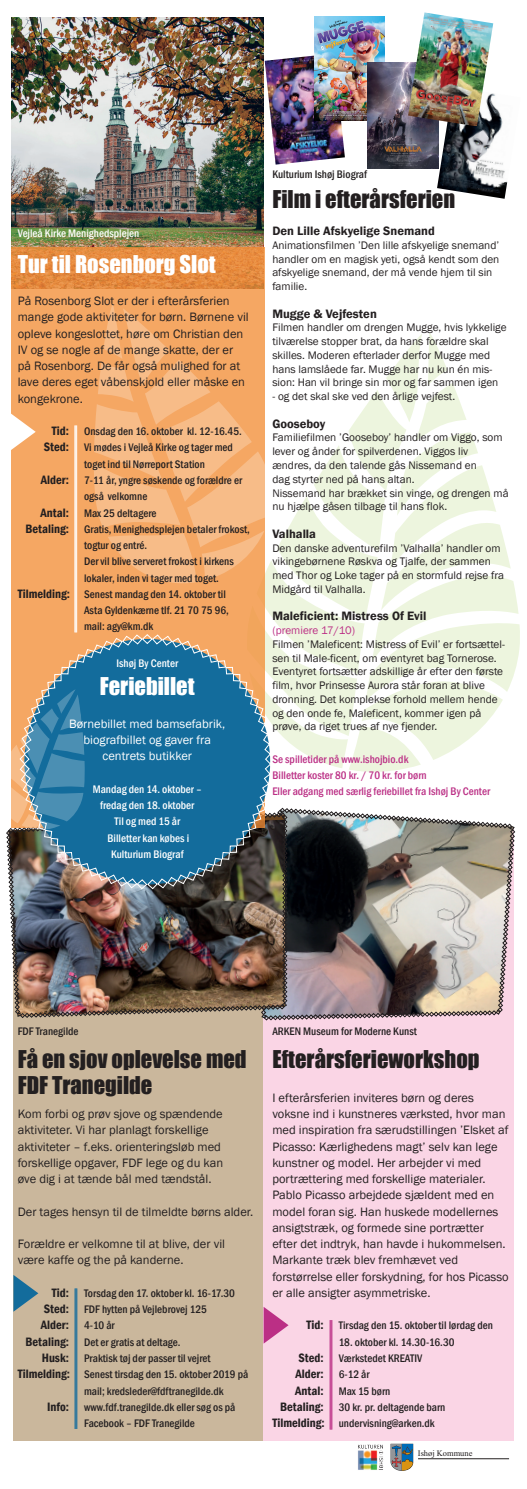
<style>
.page{position:relative;width:527px;height:1489px;background:#fff}
.page>*{position:absolute;margin:0;border:0;box-sizing:border-box;transform-origin:0 0}
.t1{font:22.5px/26.2px "Impact";color:#231f20}
.t2{font:22.5px "Impact";color:#fff}
.t3{font:12.5px/16.2px "Franklin Gothic";color:#231f20}
.t4{font:600 12.5px "Franklin Gothic";color:#231f20}
.t5{font:12.5px/16.2px "Franklin Gothic";color:#fff;text-align:center}
.t6{font:600 condensed 12.5px "Franklin Gothic";color:#231f20}
.t7{font:11.25px/13.8px "Franklin Gothic";color:#231f20}
.t8{font:500 condensed 11.25px/16.2px "Franklin Gothic";color:#231f20}
.t9{font:500 condensed 11.25px/16.2px "Franklin Gothic";color:#fff;text-align:center}
.t10{font:500 condensed 11.25px/16.2px "Franklin Gothic";color:#bb2f85}
.t11{font:11.25px "Franklin Gothic";color:#bb2f85}
.t12{font:8.38px "Times New Roman";color:#231f20}
.s1{font-weight:600;font-size:12.5px}
.s2{font-weight:500;font-size:11.25px}
</style>
<div class="page">
<div style="left:13px;top:890px;width:250px;height:549px;background:#cab79c"></div>
<svg style="left:13px;top:1275px;width:25px;height:36px"></svg>
<hr style="left:76px;top:1288px;width:1px;height:140px;background:#136c9c">
<hr style="left:75px;top:1288px;width:1px;height:140px;background:#136c9c">
<div style="left:263px;top:827px;width:250px;height:612px;background:#fad5e5"></div>
<hr style="left:417px;top:1458px;width:91px;height:1px;background:#231f20">
<svg style="left:390px;top:1443px;width:23px;height:27px"></svg>
<img style="left:358px;top:1444px;width:25px;height:26px">
<svg style="left:263px;top:1307px;width:26px;height:36px"></svg>
<hr style="left:331px;top:1319px;width:1px;height:110px;background:#bb2f85">
<hr style="left:330px;top:1319px;width:1px;height:110px;background:#bb2f85">
<hr style="left:329px;top:1319px;width:1px;height:110px;background:#bb2f85">
<img style="left:436px;top:93px;width:72px;height:106px">
<img style="left:12px;top:18px;width:251px;height:229px">
<img style="left:264px;top:55px;width:80px;height:110px">
<img style="left:314px;top:16px;width:70px;height:105px">
<img style="left:367px;top:63px;width:71px;height:105px">
<img style="left:407px;top:12px;width:85px;height:114px">
<svg style="left:11px;top:247px;width:253px;height:56px;background:#e89147"></svg>
<img style="left:6px;top:303px;width:513px;height:717px">
<p class="t9" style="left:18px;top:225px;width:123px">Vejleå Kirke Menighedsplejen</p>
<h1 class="t2" style="left:18px;top:246px;width:199px">Tur til Rosenborg Slot</h1>
<p class="t3" style="left:18px;top:293px;width:232px">På Rosenborg Slot er der i efterårsferien mange gode aktiviteter for børn. Børnene vil opleve kongeslottet, høre om Christian den IV og se nogle af de mange skatte, der er på Rosenborg. De får også mulighed for at lave deres eget våbenskjold eller måske en kongekrone.</p>
<p class="t8" style="left:52px;top:423px;width:191px"><span class="s1">Tid:</span> Onsdag den 16. oktober kl. 12-16.45.</p>
<p class="t8" style="left:44px;top:439px;width:190px"><span class="s1">Sted:</span> Vi mødes i Vejleå Kirke og tager med</p>
<p class="t8" style="left:84px;top:456px;width:122px">toget ind til Nørreport Station</p>
<p class="t8" style="left:41px;top:472px;width:202px"><span class="s1">Alder:</span> 7-11 år, yngre søskende og forældre er</p>
<p class="t8" style="left:84px;top:488px;width:65px">også velkomne</p>
<p class="t8" style="left:41px;top:504px;width:117px"><span class="s1">Antal:</span> Max 25 deltagere</p>
<p class="t8" style="left:25px;top:521px;width:226px"><span class="s1">Betaling:</span> Gratis, Menighedsplejen betaler frokost,</p>
<p class="t8" style="left:84px;top:537px;width:64px">togtur og entré.</p>
<p class="t8" style="left:84px;top:553px;width:151px">Der vil blive serveret frokost i kirkens</p>
<p class="t8" style="left:84px;top:569px;width:136px">lokaler, inden vi tager med toget.</p>
<p class="t8" style="left:18px;top:586px;width:209px"><span class="s1">Tilmelding:</span> Senest mandag den 14. oktober til</p>
<p class="t8" style="left:84px;top:602px;width:146px">Asta Gyldenkærne tlf. 21 70 75 96,</p>
<p class="t8" style="left:84px;top:618px;width:71px">mail: agy@km.dk</p>
<p class="t9" style="left:116px;top:655px;width:63px">Ishøj By Center</p>
<h1 class="t2" style="left:100px;top:669px;width:96px">Feriebillet</h1>
<p class="t5" style="left:69px;top:715px;width:157px">Børnebillet med bamsefabrik, biografbillet og gaver fra centrets butikker</p>
<p class="t9" style="left:93px;top:781px;width:111px">Mandag den 14. oktober – fredag den 18. oktober<br>Til og med 15 år<br>Billetter kan købes i<br>Kulturium Biograf</p>
<p class="t8" style="left:272px;top:166px;width:96px">Kulturium Ishøj Biograf</p>
<h1 class="t1" style="left:272px;top:185px;width:184px">Film i efterårsferien</h1>
<p class="t4" style="left:272px;top:223px;width:164px">Den Lille Afskyelige Snemand</p>
<p class="t7" style="left:272px;top:238px;width:228px">Animationsfilmen ’Den lille afskyelige snemand’ handler om en magisk yeti, også kendt som den afskyelige snemand, der må vende hjem til sin familie.</p>
<p class="t4" style="left:272px;top:306px;width:106px">Mugge &amp; Vejfesten</p>
<p class="t7" style="left:272px;top:321px;width:235px">Filmen handler om drengen Mugge, hvis lykkelige tilværelse stopper brat, da hans forældre skal skilles. Moderen efterlader derfor Mugge med hans lamslåede far. Mugge har nu kun én mis&shy;sion: Han vil bringe sin mor og far sammen igen</p>
<p class="t7" style="left:272px;top:390px;width:184px">- og det skal ske ved den årlige vejfest.</p>
<p class="t4" style="left:272px;top:416px;width:54px">Gooseboy</p>
<p class="t7" style="left:272px;top:431px;width:237px">Familiefilmen ’Gooseboy’ handler om Viggo, som lever og ånder for spilverdenen. Viggos liv ændres, da den talende gås Nissemand en<br>dag styrter ned på hans altan.<br>Nissemand har brækket sin vinge, og drengen må nu hjælpe gåsen tilbage til hans flok.</p>
<p class="t4" style="left:272px;top:526px;width:45px">Valhalla</p>
<p class="t7" style="left:272px;top:541px;width:233px">Den danske adventurefilm ’Valhalla’ handler om vikingebørnene Røskva og Tjalfe, der sammen med Thor og Loke tager på en stormfuld rejse fra Midgård til Valhalla.</p>
<p class="t4" style="left:272px;top:608px;width:155px">Maleficient: Mistress Of Evil</p>
<p class="t11" style="left:272px;top:623px;width:84px">(premiere 17/10)</p>
<p class="t7" style="left:272px;top:637px;width:234px">Filmen ’Maleficent: Mistress of Evil’ er fortsættel&shy;sen til Male-ficent, om eventyret bag Tornerose.<br>Eventyret fortsætter adskillige år efter den første film, hvor Prinsesse Aurora står foran at blive dronning. Det komplekse forhold mellem hende og den onde fe, Maleficent, kommer igen på prøve, da riget trues af nye fjender.</p>
<p class="t10" style="left:272px;top:751px;width:219px">Se spilletider på www.ishojbio.dk<br>Billetter koster 80 kr. / 70 kr. for børn<br>Eller adgang med særlig feriebillet fra Ishøj By Center</p>
<p class="t8" style="left:18px;top:1023px;width:62px">FDF Tranegilde</p>
<h1 class="t1" style="left:18px;top:1045px;width:230px">Få en sjov oplevelse med<br>FDF Tranegilde</h1>
<p class="t3" style="left:18px;top:1105px;width:207px">Kom forbi og prøv sjove og spændende aktiviteter. Vi har planlagt forskellige aktiviteter – f.eks. orienteringsløb med forskellige opgaver, FDF lege og du kan øve dig i at tænde bål med tændstål.</p>
<p class="t3" style="left:18px;top:1203px;width:237px">Der tages hensyn til de tilmeldte børns alder.</p>
<p class="t3" style="left:18px;top:1235px;width:209px">Forældre er velkomne til at blive, der vil være kaffe og the på kanderne.</p>
<p class="t8" style="left:44px;top:1284px;width:192px;text-indent:8px"><span class="s1">Tid:</span> Torsdag den 17. oktober kl. 16-17.30<br><span class="s1">Sted:</span> FDF hytten på Vejlebrovej 125</p>
<p class="t6" style="left:41px;top:1316px;width:30px">Alder:</p>
<p class="t8" style="left:84px;top:1317px;width:32px">4-10 år</p>
<p class="t8" style="left:25px;top:1333px;width:156px"><span class="s1">Betaling:</span> Det er gratis at deltage.</p>
<p class="t8" style="left:42px;top:1349px;width:170px"><span class="s1">Husk:</span> Praktisk tøj der passer til vejret</p>
<p class="t8" style="left:18px;top:1366px;width:232px"><span class="s1">Tilmelding:</span> Senest tirsdag den 15. oktober 2019 på</p>
<p class="t8" style="left:84px;top:1382px;width:141px">mail; kredsleder@fdftranegilde.dk</p>
<p class="t8" style="left:47px;top:1398px;width:190px"><span class="s1">Info:</span> www.fdf.tranegilde.dk eller søg os på</p>
<p class="t8" style="left:84px;top:1414px;width:112px">Facebook – FDF Tranegilde</p>
<p class="t8" style="left:272px;top:1023px;width:146px">ARKEN Museum for Moderne Kunst</p>
<h1 class="t1" style="left:272px;top:1045px;width:208px">Efterårsferieworkshop</h1>
<p class="t3" style="left:272px;top:1089px;width:238px">I efterårsferien inviteres børn og deres voksne ind i kunstneres værksted, hvor man med inspiration fra særudstillingen ’Elsket af Picasso: Kærlighedens magt’ selv kan lege kunstner og model. Her arbejder vi med portrættering med forskellige materialer.<br>Pablo Picasso arbejdede sjældent med en model foran sig. Han huskede modellernes ansigtstræk, og formede sine portrætter efter det indtryk, han havde i hukommelsen.<br>Markante træk blev fremhævet ved forstørrelse eller forskydning, for hos Picasso er alle ansigter asymmetriske.</p>
<p class="t8" style="left:306px;top:1317px;width:188px"><span class="s1">Tid:</span> Tirsdag den 15. oktober til lørdag den</p>
<p class="t8" style="left:298px;top:1333px;width:157px;text-indent:40px">18. oktober kl. 14.30-16.30<br><span class="s1">Sted:</span> Værkstedet KREATIV</p>
<p class="t6" style="left:295px;top:1365px;width:75px">Alder: <span class="s2">6-12 år</span></p>
<p class="t8" style="left:295px;top:1382px;width:96px"><span class="s1">Antal:</span> Max 15 børn</p>
<p class="t8" style="left:280px;top:1398px;width:167px"><span class="s1">Betaling:</span> 30 kr. pr. deltagende barn</p>
<p class="t8" style="left:272px;top:1414px;width:164px"><span class="s1">Tilmelding:</span> undervisning@arken.dk</p>
<p class="t12" style="left:417px;top:1449px;width:56px">Ishøj Kommune</p>
</div>
